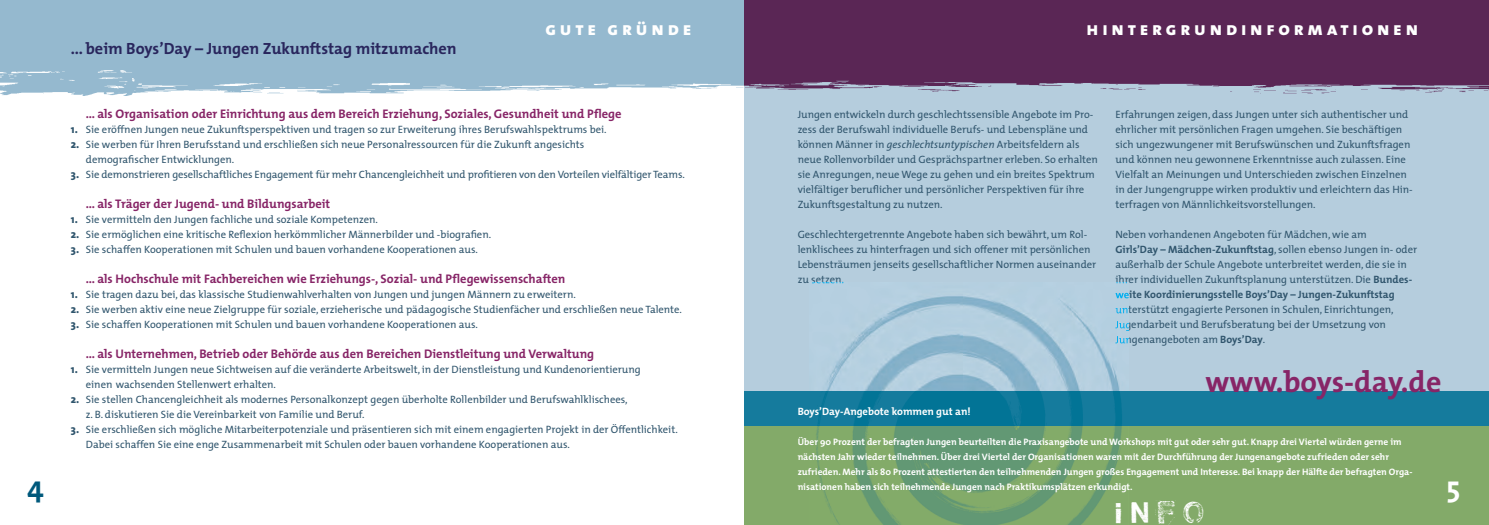
<style>
.page{position:relative;width:1489px;height:525px;background:#fff}
.page>*{position:absolute;margin:0;border:0;box-sizing:border-box;transform-origin:0 0}
.t1{font:700 30px "The Mix";color:#872567}
.t2{font:30px "Pi S Neo Print M319 stamp";color:#fff}
.t3{font:700 30px "The Mix";color:#00597c}
.t4{font:700 30px "The Mix";color:#fff}
.t5{font:18.75px "The Mix Extra Bold Caps";letter-spacing:.2em;color:#fff}
.t6{font:700 16.25px "The Mix";color:#29265d}
.t7{font:700 12.5px "The Mix";color:#872567}
.t8{font:10.62px/15px "The Mix";color:#30556d}
.t9{font:700 10.62px "The Mix";color:#fff}
.t10{font:700 9.38px/15px "The Mix";color:#fff}
.s1{font-weight:800;font-size:11.25px}
.s2{font-style:italic}
.s3{font-weight:700}
</style>
<div class="page">
<img style="left:0;top:0;width:744px;height:96px">
<svg style="left:744px;top:0;width:744px;height:391px;background:#9ea3bb"></svg>
<div style="left:744px;top:422px;width:744px;height:102px;background:#83aa69"></div>
<div style="left:744px;top:391px;width:744px;height:34px;background:#157b9d"></div>
<img style="left:809px;top:282px;width:319px;height:242px">
<img style="left:811px;top:282px;width:32px;height:1px">
<svg style="left:1115px;top:292px;width:13px;height:6px"></svg>
<svg style="left:1115px;top:307px;width:13px;height:6px"></svg>
<svg style="left:1115px;top:321px;width:13px;height:22px"></svg>
<h1 class="t3" style="left:27px;top:476px;width:18px">4</h1>
<h3 class="t6" style="left:71px;top:43px;width:387px">... beim Boys’Day – Jungen Zukunftstag mitzumachen</h3>
<h2 class="t5" style="left:545px;top:23px;width:147px">gute gründe</h2>
<p class="t7" style="left:86px;top:109px;width:537px">... als Organisation oder Einrichtung aus dem Bereich Erziehung, Soziales, Gesundheit und Pflege</p>
<p class="t8" style="left:71px;top:123px;width:537px"><span class="s1">1.</span> Sie eröffnen Jungen neue Zukunftsperspektiven und tragen so zur Erweiterung ihres Berufswahlspektrums bei.</p>
<p class="t8" style="left:86px;top:138px;width:500px;text-indent:-15px"><span class="s1">2.</span> Sie werben für Ihren Berufsstand und erschließen sich neue Personalressourcen für die Zukunft angesichts demografischer Entwicklungen.</p>
<p class="t8" style="left:71px;top:168px;width:615px"><span class="s1">3.</span> Sie demonstrieren gesellschaftliches Engagement für mehr Chancengleichheit und profitieren von den Vorteilen vielfältiger Teams.</p>
<p class="t7" style="left:86px;top:199px;width:246px">... als Träger der Jugend- und Bildungsarbeit</p>
<p class="t8" style="left:71px;top:213px;width:309px"><span class="s1">1.</span> Sie vermitteln den Jungen fachliche und soziale Kompetenzen.</p>
<p class="t8" style="left:71px;top:228px;width:422px"><span class="s1">2.</span> Sie ermöglichen eine kritische Reflexion herkömmlicher Männerbilder und -biografien.</p>
<p class="t8" style="left:71px;top:243px;width:408px"><span class="s1">3.</span> Sie schaffen Kooperationen mit Schulen und bauen vorhandene Kooperationen aus.</p>
<p class="t7" style="left:86px;top:274px;width:481px">... als Hochschule mit Fachbereichen wie Erziehungs-, Sozial- und Pflegewissenschaften</p>
<p class="t8" style="left:71px;top:288px;width:506px"><span class="s1">1.</span> Sie tragen dazu bei, das klassische Studienwahlverhalten von Jungen und jungen Männern zu erweitern.</p>
<p class="t8" style="left:71px;top:303px;width:612px"><span class="s1">2.</span> Sie werben aktiv eine neue Zielgruppe für soziale, erzieherische und pädagogische Studienfächer und erschließen neue Talente.</p>
<p class="t8" style="left:71px;top:318px;width:408px"><span class="s1">3.</span> Sie schaffen Kooperationen mit Schulen und bauen vorhandene Kooperationen aus.</p>
<p class="t7" style="left:86px;top:349px;width:510px">... als Unternehmen, Betrieb oder Behörde aus den Bereichen Dienstleitung und Verwaltung</p>
<p class="t8" style="left:86px;top:363px;width:556px;text-indent:-15px"><span class="s1">1.</span> Sie vermitteln Jungen neue Sichtweisen auf die veränderte Arbeitswelt, in der Dienstleistung und Kundenorientierung einen wachsenden Stellenwert erhalten.</p>
<p class="t8" style="left:86px;top:393px;width:543px;text-indent:-15px"><span class="s1">2.</span> Sie stellen Chancengleichheit als modernes Personalkonzept gegen überholte Rollenbilder und Berufswahlklischees, z. B. diskutieren Sie die Vereinbarkeit von Familie und Beruf.</p>
<p class="t8" style="left:86px;top:423px;width:593px;text-indent:-15px"><span class="s1">3.</span> Sie erschließen sich mögliche Mitarbeiterpotenziale und präsentieren sich mit einem engagierten Projekt in der Öffentlichkeit.<br>Dabei schaffen Sie eine enge Zusammenarbeit mit Schulen oder bauen vorhandene Kooperationen aus.</p>
<h2 class="t5" style="left:1086px;top:23px;width:333px">hintergrundinformationen</h2>
<p class="t8" style="left:797px;top:108px;width:302px">Jungen entwickeln durch geschlechtssensible Angebote im Pro&shy;zess der Berufswahl individuelle Berufs- und Lebenspläne und können Männer in <span class="s2">geschlechtsuntypischen</span> Arbeitsfeldern als neue Rollenvorbilder und Gesprächspartner erleben. So erhalten sie Anregungen, neue Wege zu gehen und ein breites Spektrum vielfältiger beruflicher und persönlicher Perspektiven für ihre Zukunftsgestaltung zu nutzen.</p>
<p class="t8" style="left:797px;top:228px;width:300px">Geschlechtergetrennte Angebote haben sich bewährt, um Rol&shy;lenklischees zu hinterfragen und sich offener mit persönlichen Lebensträumen jenseits gesellschaftlicher Normen auseinander zu setzen.</p>
<p class="t8" style="left:1115px;top:108px;width:299px">Erfahrungen zeigen, dass Jungen unter sich authentischer und ehrlicher mit persönlichen Fragen umgehen. Sie beschäftigen sich ungezwungener mit Berufswünschen und Zukunftsfragen und können neu gewonnene Erkenntnisse auch zulassen. Eine Vielfalt an Meinungen und Unterschieden zwischen Einzelnen in der Jungengruppe wirken produktiv und erleichtern das Hin&shy;terfragen von Männlichkeitsvorstellungen.</p>
<p class="t8" style="left:1115px;top:228px;width:303px">Neben vorhandenen Angeboten für Mädchen, wie am<br><span class="s3">Girls’Day – Mädchen-Zukunftstag</span>, sollen ebenso Jungen in- oder außerhalb der Schule Angebote unterbreitet werden, die sie in ihrer individuellen Zukunftsplanung unterstützen. Die <span class="s3">Bundes&shy;weite Koordinierungsstelle Boys’Day – Jungen-Zukunftstag</span></p>
<p class="t8" style="left:1115px;top:303px;width:280px">unterstützt engagierte Personen in Schulen, Einrichtungen,<br>Jugendarbeit und Berufsberatung bei der Umsetzung von<br>Jungenangeboten am <span class="s3">Boys’Day</span>.</p>
<h1 class="t1" style="left:1205px;top:371px;width:238px">www.boys-day.de</h1>
<p class="t9" style="left:797px;top:407px;width:174px">Boys’Day-Angebote kommen gut an!</p>
<p class="t10" style="left:797px;top:435px;width:616px">Über 90 Prozent der befragten Jungen beurteilten die Praxisangebote und Workshops mit gut oder sehr gut. Knapp drei Viertel würden gerne im nächsten Jahr wieder teilnehmen. Über drei Viertel der Organisationen waren mit der Durchführung der Jungenangebote zufrieden oder sehr zufrieden. Mehr als 80 Prozent attestierten den teilnehmenden Jungen großes Engagement und Interesse. Bei knapp der Hälfte der befragten Orga&shy;nisationen haben sich teilnehmende Jungen nach Praktikumsplätzen erkundigt.</p>
<h1 class="t2" style="left:1114px;top:500px;width:91px">iNFO</h1>
<h1 class="t4" style="left:1446px;top:476px;width:15px">5</h1>
</div>
